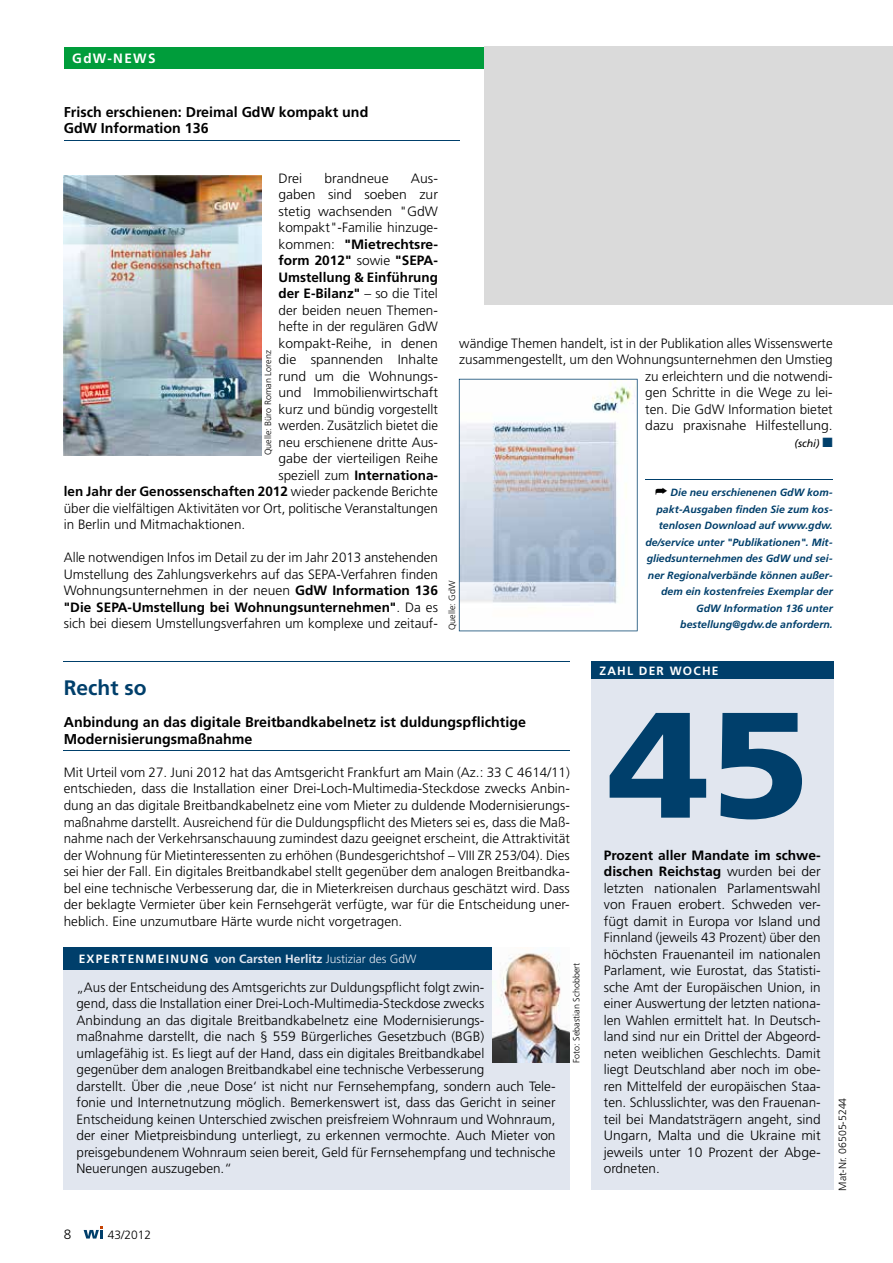
<style>
.page{position:relative;width:893px;height:1263px;background:#fff}
.page>*{position:absolute;margin:0;border:0;box-sizing:border-box;transform-origin:0 0}
.t1{font:900 150px "Frutiger";color:#003f6b;scale:1.1 1}
.t2{font:700 21px "Frutiger";color:#003f6b}
.t3{font:700 14.25px/16.5px "Frutiger";color:#000}
.t4{font:300 13.5px/16.5px "Frutiger";color:#000;text-align:justify}
.t5{font:700 13.5px "Frutiger";color:#000}
.t6{font:700 13.5px "Frutiger";letter-spacing:.1em;color:#fff}
.t7{font:700 12px "Frutiger";letter-spacing:.09em;color:#e1e6ef}
.t8{font:700 12px "Frutiger";letter-spacing:.1em;color:#fff}
.t9{font:300 12px "Frutiger";color:#000}
.t10{font:italic 700 10.5px/16.5px "Frutiger";color:#003f6b;text-align:right}
.t11{font:300 10.5px "Frutiger";color:#000}
.t12{font:italic 10.5px "Frutiger";color:#000}
.t13{font:300 9px "Frutiger";color:#000}
.s1{font-weight:300}
.s2{font-weight:700}
.s3{color:#003f6b}
.s4{color:#000}
.s5{color:#fff}
</style>
<div class="page">
<hr style="left:64px;top:140px;width:395px;height:1px;background:#003f6b">
<hr style="left:645px;top:479px;width:188px;height:1px;background:#003f6b">
<svg style="left:84px;top:1226px;width:19px;height:12px"></svg>
<div style="left:64px;top:47px;width:434px;height:21px;background:#009d3b"></div>
<div style="left:485px;top:46px;width:408px;height:259px;background:#dadada"></div>
<div style="left:591px;top:662px;width:242px;height:527px;background:#e1e6ef"></div>
<div style="left:591px;top:662px;width:242px;height:17px;background:#003f6b"></div>
<div style="left:64px;top:963px;width:506px;height:226px;background:#e1e6ef"></div>
<div style="left:64px;top:947px;width:431px;height:22px;background:#003f6b"></div>
<img style="left:493px;top:947px;width:77px;height:116px">
<hr style="left:63px;top:661px;width:507px;height:1px;background:#003f6b">
<hr style="left:64px;top:750px;width:506px;height:1px;background:#003f6b">
<img style="left:64px;top:175px;width:197px;height:280px">
<svg style="left:459px;top:379px;width:179px;height:252px"></svg>
<p class="t6" style="left:72px;top:50px;width:85px">GdW-NEWS</p>
<p class="t3" style="left:64px;top:104px;width:306px">Frisch erschienen: Dreimal GdW kompakt und<br>GdW Information 136</p>
<p class="t4" style="left:279px;top:170px;width:25px">Drei</p>
<p class="t4" style="left:324px;top:170px;width:66px">brandneue</p>
<p class="t4" style="left:411px;top:170px;width:29px">Aus-</p>
<p class="t4" style="left:279px;top:187px;width:161px">gaben sind soeben zur</p>
<p class="t4" style="left:279px;top:203px;width:161px">stetig wachsenden "GdW</p>
<p class="t4" style="left:279px;top:220px;width:161px">kompakt"-Familie hinzuge-</p>
<p class="t5" style="left:279px;top:236px;width:161px"><span class="s1">kommen:</span> "Mietrechtsre-</p>
<p class="t5" style="left:279px;top:253px;width:161px">form 2012" <span class="s1">sowie</span> "SEPA-</p>
<p class="t5" style="left:279px;top:269px;width:161px">Umstellung &amp; Einführung</p>
<p class="t5" style="left:279px;top:286px;width:161px">der E-Bilanz" <span class="s1">– so die Titel</span></p>
<p class="t4" style="left:279px;top:302px;width:161px">der beiden neuen Themen-</p>
<p class="t4" style="left:279px;top:319px;width:161px">hefte in der regulären GdW</p>
<p class="t4" style="left:279px;top:335px;width:161px">kompakt-Reihe, in denen</p>
<p class="t4" style="left:279px;top:352px;width:161px">die spannenden Inhalte</p>
<p class="t4" style="left:279px;top:368px;width:161px">rund um die Wohnungs-</p>
<p class="t4" style="left:279px;top:385px;width:161px">und Immobilienwirtschaft</p>
<p class="t4" style="left:279px;top:401px;width:161px">kurz und bündig vorgestellt</p>
<p class="t4" style="left:279px;top:418px;width:161px">werden. Zusätzlich bietet die</p>
<p class="t4" style="left:279px;top:434px;width:161px">neu erschienene dritte Aus-</p>
<p class="t4" style="left:279px;top:451px;width:161px">gabe der vierteiligen Reihe</p>
<p class="t5" style="left:279px;top:467px;width:161px"><span class="s1">speziell zum</span> Internationa-</p>
<p class="t5" style="left:64px;top:484px;width:376px">len Jahr der Genossenschaften 2012 <span class="s1">wieder packende Berichte</span></p>
<p class="t4" style="left:64px;top:500px;width:376px">über die vielfältigen Aktivitäten vor Ort, politische Veranstaltungen</p>
<p class="t4" style="left:64px;top:517px;width:183px">in Berlin und Mitmachaktionen.</p>
<p class="t4" style="left:64px;top:550px;width:376px">Alle notwendigen Infos im Detail zu der im Jahr 2013 anstehenden Umstellung des Zahlungsverkehrs auf das SEPA-Verfahren finden Wohnungsunternehmen in der neuen <span class="s2">GdW Information 136 "Die SEPA-Umstellung bei Wohnungsunternehmen"</span>. Da es sich bei diesem Umstellungsverfahren um komplexe und zeitauf-</p>
<p class="t13" style="left:263px;top:455px;width:106px;rotate:-90deg">Quelle: Büro Roman Lorenz</p>
<p class="t4" style="left:459px;top:335px;width:375px;text-align:right">wändige Themen handelt, ist in der Publikation alles Wissenswerte zusammengestellt, um den Wohnungsunternehmen den Umstieg zu erleichtern und die notwendi-<br>gen Schritte in die Wege zu lei-<br>ten. Die GdW Information bietet<br>dazu praxisnahe Hilfestellung.</p>
<p class="t12" style="left:794px;top:437px;width:40px">(schi) <span class="s3">■</span></p>
<p class="t10" style="left:645px;top:485px;width:189px"><span class="s4">➦</span> Die neu erschienenen GdW kom&shy;pakt-Ausgaben finden Sie zum kos&shy;tenlosen Download auf www.gdw. de/service unter "Publikationen". Mit&shy;gliedsunternehmen des GdW und sei&shy;ner Regionalverbände können außer&shy;dem ein kostenfreies Exemplar der GdW Information 136 unter bestellung@gdw.de anfordern.</p>
<p class="t13" style="left:447px;top:630px;width:51px;rotate:-90deg">Quelle: GdW</p>
<p class="t8" style="left:600px;top:664px;width:120px">ZAHL DER WOCHE</p>
<h2 class="t2" style="left:64px;top:676px;width:84px">Recht so</h2>
<p class="t3" style="left:64px;top:714px;width:464px">Anbindung an das digitale Breitbandkabelnetz ist duldungspflichtige<br>Modernisierungsmaßnahme</p>
<p class="t4" style="left:64px;top:764px;width:508px">Mit Urteil vom 27. Juni 2012 hat das Amtsgericht Frankfurt am Main (Az.: 33 C 4614/11) entschieden, dass die Installation einer Drei-Loch-Multimedia-Steckdose zwecks Anbin&shy;dung an das digitale Breitbandkabelnetz eine vom Mieter zu duldende Modernisierungs&shy;maßnahme darstellt. Ausreichend für die Duldungspflicht des Mieters sei es, dass die Maß&shy;nahme nach der Verkehrsanschauung zumindest dazu geeignet erscheint, die Attraktivität der Wohnung für Mietinteressenten zu erhöhen (Bundesgerichtshof – VIII ZR 253/04). Dies sei hier der Fall. Ein digitales Breitbandkabel stellt gegenüber dem analogen Breitbandka&shy;bel eine technische Verbesserung dar, die in Mieterkreisen durchaus geschätzt wird. Dass der beklagte Vermieter über kein Fernsehgerät verfügte, war für die Entscheidung uner&shy;heblich. Eine unzumutbare Härte wurde nicht vorgetragen.</p>
<p class="t7" style="left:79px;top:951px;width:339px"><span class="s5">EXPERtENMEINUNG</span> von Carsten Herlitz <span class="s1">Justiziar des GdW</span></p>
<p class="t4" style="left:77px;top:979px;width:481px;text-align:left">„Aus der Entscheidung des Amtsgerichts zur Duldungspflicht folgt zwin-<br>gend, dass die Installation einer Drei-Loch-Multimedia-Steckdose zwecks<br>Anbindung an das digitale Breitbandkabelnetz eine Modernisierungs-<br>maßnahme darstellt, die nach § 559 Bürgerliches Gesetzbuch (BGB) umlagefähig ist. Es liegt auf der Hand, dass ein digitales Breitbandkabel<br>gegenüber dem analogen Breitbandkabel eine technische Verbesserung<br>darstellt. Über die ‚neue Dose‘ ist nicht nur Fernsehempfang, sondern auch Tele&shy;fonie und Internetnutzung möglich. Bemerkenswert ist, dass das Gericht in seiner Entscheidung keinen Unterschied zwischen preisfreiem Wohnraum und Wohnraum, der einer Mietpreisbindung unterliegt, zu erkennen vermochte. Auch Mieter von preisgebundenem Wohnraum seien bereit, Geld für Fernsehempfang und technische Neuerungen auszugeben.“</p>
<p class="t13" style="left:571px;top:1063px;width:102px;rotate:-90deg">Foto: Sebastian Schobbert</p>
<p class="t4" style="left:64px;top:1226px;width:9px">8</p>
<p class="t9" style="left:108px;top:1227px;width:45px">43/2012</p>
<h1 class="t1" style="left:608px;top:674px;width:185px">45</h1>
<p class="t4" style="left:604px;top:847px;width:218px"><span class="s2">Prozent aller Mandate im schwe&shy;dischen Reichstag</span> wurden bei der letzten nationalen Parlamentswahl von Frauen erobert. Schweden ver&shy;fügt damit in Europa vor Island und Finnland (jeweils 43 Prozent) über den höchsten Frauenanteil im nationalen Parlament, wie Eurostat, das Statisti&shy;sche Amt der Europäischen Union, in einer Auswertung der letzten nationa&shy;len Wahlen ermittelt hat. In Deutsch&shy;land sind nur ein Drittel der Abgeord&shy;neten weiblichen Geschlechts. Damit liegt Deutschland aber noch im obe&shy;ren Mittelfeld der europäischen Staa&shy;ten. Schlusslichter, was den Frauenan&shy;teil bei Mandatsträgern angeht, sind Ungarn, Malta und die Ukraine mit jeweils unter 10 Prozent der Abge&shy;ordneten.</p>
<p class="t11" style="left:837px;top:1191px;width:94px;rotate:-90deg">Mat-Nr. 06505-5244</p>
</div>
